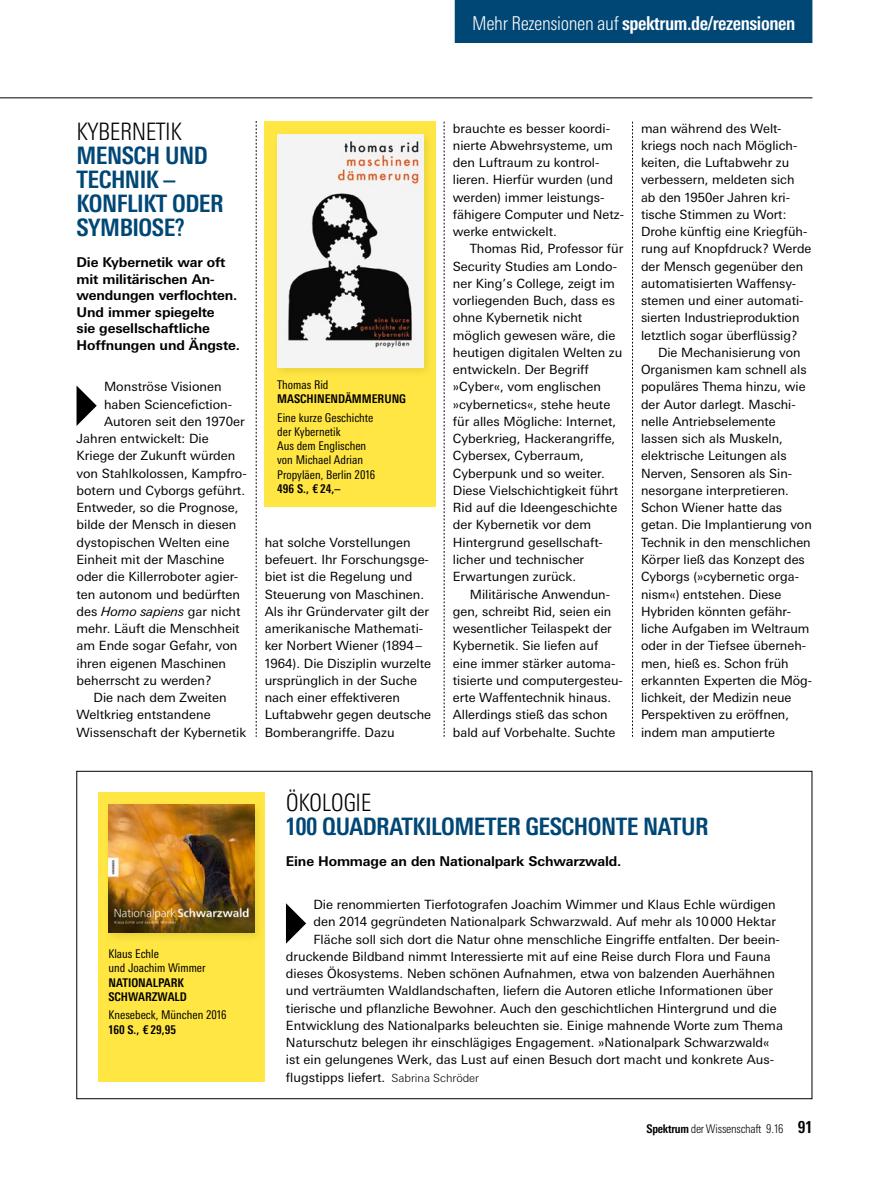
<style>
.page{position:relative;width:893px;height:1191px;background:#fff}
.page>*{position:absolute;margin:0;border:0;box-sizing:border-box;transform-origin:0 0}
.REZENSIONEN_Uebersch{font:700 condensed 24px/24px "Univers Next Pro";letter-spacing:-.02em;color:#004776}
.REZENSIONEN_Dachzeil{font:300 condensed 24px "Univers Next Pro";letter-spacing:-.02em;color:#000}
.Onlinehinweis{font:700 condensed 19.05px "Univers Next Pro";letter-spacing:-.02em;color:#fff}
.FORSCHUNG_AKTUELL_Vo{font:700 13.5px/16.5px "Univers Next Pro";letter-spacing:-.01em;color:#000}
.Grundtext_mit_Einzug{font:12.75px/17.2px "Univers Next Pro";color:#000}
.Grundtext_Initial_Dr{font:12.75px "Univers Next Pro";color:#000}
.REZENSIONEN_Grundtex{font:condensed 12px/14.2px "Univers Next Pro";color:#000}
.REZENSIONEN_Titel_Bu{font:700 condensed 12px/14.2px "Univers Next Pro";color:#000}
.t1{font:300 condensed 12px "Univers Next Pro";letter-spacing:-.025em;color:#000}
.REZENSIONEN_Grundtex-2{font:700 condensed 12px "Univers Next Pro";color:#000}
.s1{font-weight:300}
.s2{font-style:italic}
.s3{font-weight:300;font-size:11.25px}
.s4{font-weight:700}
.s5{font-weight:700;font-size:16.5px}
</style>
<div class="page">
<hr style="left:0;top:98px;width:812px;height:1px;background:#000">
<div style="left:455px;top:0;width:357px;height:43px;background:#004776"></div>
<div style="left:265px;top:122px;width:171px;height:385px;background:#ffe642"></div>
<div style="left:272px;top:129px;width:162px;height:249px;background:#000;opacity:.1"></div>
<img style="left:277px;top:134px;width:146px;height:233px">
<div style="left:98px;top:792px;width:167px;height:289px;background:#ffe642"></div>
<div style="left:103px;top:799px;width:162px;height:145px;background:#000;opacity:.1"></div>
<img style="left:108px;top:805px;width:146px;height:127px">
<svg style="left:632px;top:122px;width:1px;height:615px"></svg>
<svg style="left:444px;top:122px;width:1px;height:615px"></svg>
<svg style="left:256px;top:121px;width:1px;height:616px"></svg>
<p class="Onlinehinweis" style="left:472px;top:12px;width:325px"><span class="s1">Mehr Rezensionen auf</span> spektrum.de/rezensionen</p>
<p class="REZENSIONEN_Dachzeil" style="left:77px;top:117px;width:107px">KYBERNETIK</p>
<p class="REZENSIONEN_Uebersch" style="left:77px;top:143px;width:149px">MENSCH UND<br>TECHNIK –<br>KONFLIKT ODER<br>SYMBIOSE?</p>
<p class="FORSCHUNG_AKTUELL_Vo" style="left:77px;top:254px;width:165px">Die Kybernetik war oft mit militärischen An&shy;wendungen verflochten.<br>Und immer spiegelte<br>sie gesellschaftliche<br>Hoffnungen und Ängste.</p>
<p class="Grundtext_Initial_Dr" style="left:104px;top:379px;width:119px">Monströse Visionen</p>
<p class="Grundtext_Initial_Dr" style="left:104px;top:397px;width:130px">haben Sciencefiction-</p>
<p class="Grundtext_Initial_Dr" style="left:104px;top:414px;width:142px">Autoren seit den 1970er</p>
<p class="Grundtext_Initial_Dr" style="left:77px;top:431px;width:134px">Jahren entwickelt: Die</p>
<p class="Grundtext_Initial_Dr" style="left:77px;top:448px;width:160px">Kriege der Zukunft würden</p>
<p class="Grundtext_Initial_Dr" style="left:77px;top:466px;width:172px">von Stahlkolossen, Kampfro-</p>
<p class="Grundtext_Initial_Dr" style="left:77px;top:483px;width:170px">botern und Cyborgs geführt.</p>
<p class="Grundtext_Initial_Dr" style="left:77px;top:500px;width:163px">Entweder, so die Prognose,</p>
<p class="Grundtext_Initial_Dr" style="left:77px;top:517px;width:161px">bilde der Mensch in diesen</p>
<p class="Grundtext_Initial_Dr" style="left:77px;top:535px;width:154px">dystopischen Welten eine</p>
<p class="Grundtext_Initial_Dr" style="left:77px;top:552px;width:150px">Einheit mit der Maschine</p>
<p class="Grundtext_Initial_Dr" style="left:77px;top:569px;width:163px">oder die Killerroboter agier-</p>
<p class="Grundtext_Initial_Dr" style="left:77px;top:586px;width:165px">ten autonom und bedürften</p>
<p class="Grundtext_Initial_Dr" style="left:77px;top:604px;width:165px">des <span class="s2">Homo sapiens</span> gar nicht</p>
<p class="Grundtext_Initial_Dr" style="left:77px;top:621px;width:165px">mehr. Läuft die Menschheit</p>
<p class="Grundtext_Initial_Dr" style="left:77px;top:638px;width:162px">am Ende sogar Gefahr, von</p>
<p class="Grundtext_Initial_Dr" style="left:77px;top:655px;width:151px">ihren eigenen Maschinen</p>
<p class="Grundtext_Initial_Dr" style="left:77px;top:673px;width:137px">beherrscht zu werden?</p>
<p class="Grundtext_mit_Einzug" style="left:77px;top:689px;width:171px;text-indent:17px">Die nach dem Zweiten<br>Weltkrieg entstandene<br>Wissenschaft der Kybernetik</p>
<p class="REZENSIONEN_Grundtex" style="left:277px;top:377px;width:53px">Thomas Rid</p>
<p class="REZENSIONEN_Titel_Bu" style="left:277px;top:392px;width:130px">MASCHINENDÄMMERUNG</p>
<p class="REZENSIONEN_Grundtex" style="left:277px;top:410px;width:98px">Eine kurze Geschichte der Kybernetik</p>
<p class="REZENSIONEN_Grundtex" style="left:277px;top:439px;width:90px">Aus dem Englischen von Michael Adrian</p>
<p class="REZENSIONEN_Grundtex" style="left:277px;top:467px;width:99px">Propyläen, Berlin 2016</p>
<p class="REZENSIONEN_Grundtex-2" style="left:277px;top:481px;width:65px">496 S., € 24,–</p>
<p class="Grundtext_mit_Einzug" style="left:265px;top:533px;width:168px">hat solche Vorstellungen befeuert. Ihr Forschungsge&shy;biet ist die Regelung und<br>Steuerung von Maschinen.<br>Als ihr Gründervater gilt der amerikanische Mathemati&shy;ker Norbert Wiener (1894–<br>1964). Die Disziplin wurzelte ursprünglich in der Suche nach einer effektiveren<br>Luftabwehr gegen deutsche<br>Bomberangriffe. Dazu</p>
<p class="Grundtext_mit_Einzug" style="left:453px;top:119px;width:173px">brauchte es besser koordi&shy;nierte Abwehrsysteme, um den Luftraum zu kontrol&shy;lieren. Hierfür wurden (und werden) immer leistungs&shy;fähigere Computer und Netz&shy;werke entwickelt.</p>
<p class="Grundtext_mit_Einzug" style="left:453px;top:240px;width:172px;text-indent:17px">Thomas Rid, Professor für<br>Security Studies am Londo&shy;ner King’s College, zeigt im vorliegenden Buch, dass es ohne Kybernetik nicht möglich gewesen wäre, die heutigen digitalen Welten zu entwickeln. Der Begriff »Cyber«, vom englischen »cybernetics«, stehe heute für alles Mögliche: Internet,<br>Cyberkrieg, Hackerangriffe,<br>Cybersex, Cyberraum,<br>Cyberpunk und so weiter.<br>Diese Vielschichtigkeit führt<br>Rid auf die Ideengeschichte der Kybernetik vor dem<br>Hintergrund gesellschaft&shy;licher und technischer<br>Erwartungen zurück.</p>
<p class="Grundtext_mit_Einzug" style="left:453px;top:585px;width:171px;text-indent:17px">Militärische Anwendun&shy;gen, schreibt Rid, seien ein wesentlicher Teilaspekt der<br>Kybernetik. Sie liefen auf eine immer stärker automa&shy;tisierte und computergesteu&shy;erte Waffentechnik hinaus.<br>Allerdings stieß das schon bald auf Vorbehalte. Suchte</p>
<p class="Grundtext_mit_Einzug" style="left:641px;top:119px;width:172px">man während des Welt&shy;kriegs noch nach Möglich&shy;keiten, die Luftabwehr zu verbessern, meldeten sich ab den 1950er Jahren kri&shy;tische Stimmen zu Wort:<br>Drohe künftig eine Kriegfüh&shy;rung auf Knopfdruck? Werde der Mensch gegenüber den automatisierten Waffensy&shy;stemen und einer automati&shy;sierten Industrieproduktion letztlich sogar überflüssig?</p>
<p class="Grundtext_mit_Einzug" style="left:641px;top:344px;width:173px;text-indent:17px">Die Mechanisierung von<br>Organismen kam schnell als populäres Thema hinzu, wie der Autor darlegt. Maschi&shy;nelle Antriebselemente lassen sich als Muskeln, elektrische Leitungen als<br>Nerven, Sensoren als Sin&shy;nesorgane interpretieren.<br>Schon Wiener hatte das getan. Die Implantierung von<br>Technik in den menschlichen<br>Körper ließ das Konzept des<br>Cyborgs (»cybernetic orga&shy;nism«) entstehen. Diese<br>Hybriden könnten gefähr&shy;liche Aufgaben im Weltraum oder in der Tiefsee überneh&shy;men, hieß es. Schon früh erkannten Experten die Mög&shy;lichkeit, der Medizin neue<br>Perspektiven zu eröffnen, indem man amputierte</p>
<p class="REZENSIONEN_Grundtex" style="left:108px;top:946px;width:99px">Klaus Echle<br>und Joachim Wimmer</p>
<p class="REZENSIONEN_Titel_Bu" style="left:108px;top:975px;width:80px">NATIONALPARK<br>SCHWARZWALD</p>
<p class="REZENSIONEN_Grundtex" style="left:108px;top:1008px;width:120px">Knesebeck, München 2016</p>
<p class="REZENSIONEN_Grundtex-2" style="left:108px;top:1022px;width:69px">160 S., € 29,95</p>
<p class="REZENSIONEN_Dachzeil" style="left:286px;top:788px;width:87px">ÖKOLOGIE</p>
<p class="REZENSIONEN_Uebersch" style="left:286px;top:814px;width:424px">100 QUADRATKILOMETER GESCHONTE NATUR</p>
<p class="FORSCHUNG_AKTUELL_Vo" style="left:286px;top:853px;width:337px">Eine Hommage an den Nationalpark Schwarzwald.</p>
<p class="Grundtext_Initial_Dr" style="left:313px;top:897px;width:464px">Die renommierten Tierfotografen Joachim Wimmer und Klaus Echle würdigen</p>
<p class="Grundtext_Initial_Dr" style="left:313px;top:914px;width:464px">den 2014 gegründeten Nationalpark Schwarzwald. Auf mehr als 10000 Hektar</p>
<p class="Grundtext_Initial_Dr" style="left:313px;top:931px;width:468px">Fläche soll sich dort die Natur ohne menschliche Eingriffe entfalten. Der beein-</p>
<p class="Grundtext_Initial_Dr" style="left:286px;top:949px;width:486px">druckende Bildband nimmt Interessierte mit auf eine Reise durch Flora und Fauna</p>
<p class="Grundtext_Initial_Dr" style="left:286px;top:966px;width:490px">dieses Ökosystems. Neben schönen Aufnahmen, etwa von balzenden Auerhähnen</p>
<p class="Grundtext_Initial_Dr" style="left:286px;top:983px;width:489px">und verträumten Waldlandschaften, liefern die Autoren etliche Informationen über</p>
<p class="Grundtext_Initial_Dr" style="left:286px;top:1000px;width:492px">tierische und pflanzliche Bewohner. Auch den geschichtlichen Hintergrund und die</p>
<p class="Grundtext_Initial_Dr" style="left:286px;top:1018px;width:498px">Entwicklung des Nationalparks beleuchten sie. Einige mahnende Worte zum Thema</p>
<p class="Grundtext_Initial_Dr" style="left:286px;top:1035px;width:485px">Naturschutz belegen ihr einschlägiges Engagement. »Nationalpark Schwarzwald«</p>
<p class="Grundtext_Initial_Dr" style="left:286px;top:1052px;width:490px">ist ein gelungenes Werk, das Lust auf einen Besuch dort macht und konkrete Aus-</p>
<p class="Grundtext_Initial_Dr" style="left:286px;top:1069px;width:195px">flugstipps liefert. <span class="s3">Sabrina Schröder</span></p>
<p class="t1" style="left:647px;top:1122px;width:167px"><span class="s4">Spektrum</span> der Wissenschaft 9.16 <span class="s5">91</span></p>
</div>
